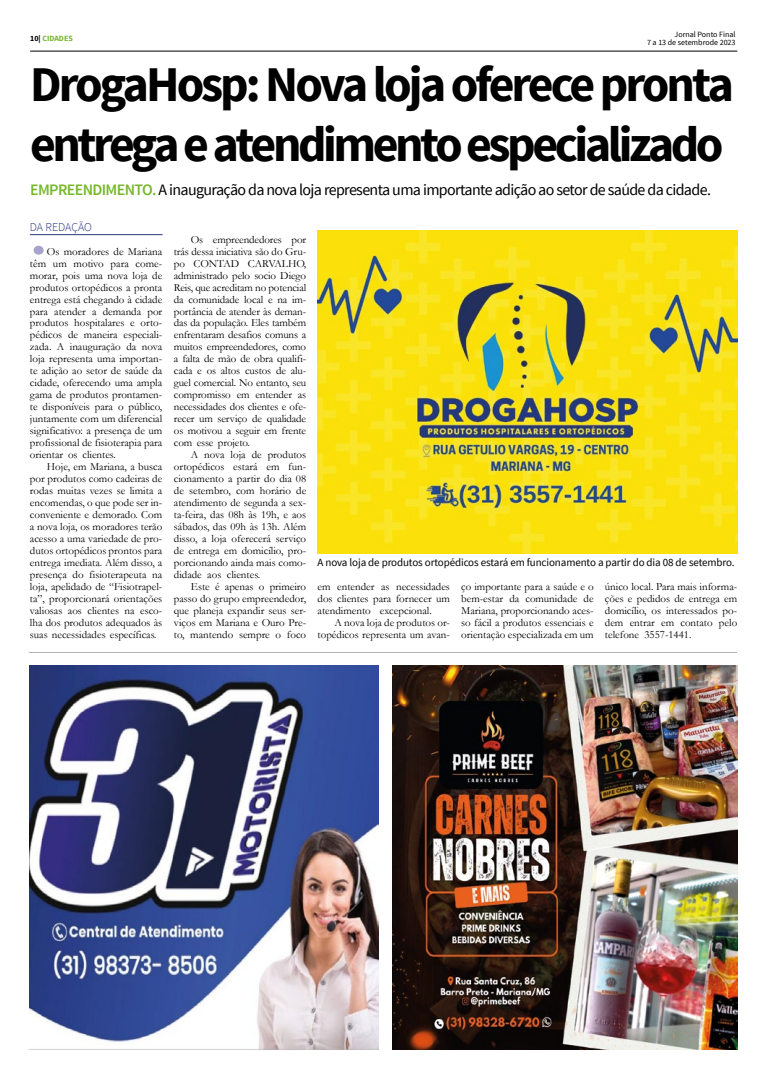
<style>
.page{position:relative;width:766px;height:1078px;background:#fff}
.page>*{position:absolute;margin:0;border:0;box-sizing:border-box;transform-origin:0 0}
.t1{font:700 49.8px/59.8px "Source Sans Pro";letter-spacing:-.07em;color:#000}
.t2{font:16px "Source Sans Pro";letter-spacing:-.04em;color:#000}
.t3{font:300 12px "Source Sans Pro";letter-spacing:-.01em;color:#283583}
.t4{font:11px/12px "Garamond";color:#000;text-align:justify}
.t5{font:11px "Source Sans Pro";letter-spacing:-.01em;color:#000}
.t6{font:8px/8px "Source Sans Pro";color:#000;text-align:right}
.t7{font:700 8px "Source Sans Pro";color:#76b82a}
.s1{color:#000}
.s2{font-weight:600;color:#76b82a}
</style>
<div class="page">
<hr style="left:30px;top:51px;width:707px;height:1px;background:#000">
<img style="left:30px;top:665px;width:348px;height:384px">
<img style="left:392px;top:665px;width:345px;height:384px">
<hr style="left:30px;top:234px;width:132px;height:1px;background:#283583">
<div style="left:34px;top:246px;width:10px;height:8px;background:#a7a3cc;border-radius:50%"></div>
<img style="left:317px;top:231px;width:420px;height:323px">
<hr style="left:30px;top:652px;width:706px;height:1px;background:#b3b2b2">
<p class="t7" style="left:30px;top:33px;width:44px"><span class="s1">10|</span> CIDADES</p>
<p class="t6" style="left:647px;top:31px;width:90px">Jornal Ponto Final<br>7 a 13 de setembrode 2023</p>
<h1 class="t1" style="left:30px;top:56px;width:705px">DrogaHosp: Nova loja oferece pronta entrega e atendimento especializado</h1>
<h2 class="t2" style="left:30px;top:179px;width:682px"><span class="s2">EMPREENDIMENTO.</span> A inauguração da nova loja representa uma importante adição ao setor de saúde da cidade.</h2>
<p class="t3" style="left:30px;top:219px;width:63px">DA REDAÇÃO</p>
<p class="t4" style="left:30px;top:245px;width:134px;text-indent:17px">Os moradores de Mariana têm um motivo para come&shy;morar, pois uma nova loja de produtos ortopédicos a pronta entrega está chegando à cidade para atender a demanda por produtos hospitalares e orto&shy;pédicos de maneira especiali&shy;zada. A inauguração da nova loja representa uma importan&shy;te adição ao setor de saúde da cidade, oferecendo uma ampla gama de produtos prontamen&shy;te disponíveis para o público, juntamente com um diferencial significativo: a presença de um profissional de fisioterapia para orientar os clientes.</p>
<p class="t4" style="left:30px;top:460px;width:134px;text-indent:17px">Hoje, em Mariana, a busca por produtos como cadeiras de rodas muitas vezes se limita a encomendas, o que pode ser in&shy;conveniente e demorado. Com a nova loja, os moradores terão acesso a uma variedade de pro&shy;dutos ortopédicos prontos para entrega imediata. Além disso, a presença do fisioterapeuta na loja, apelidado de “Fisiotrapel&shy;ta”, proporcionará orientações valiosas aos clientes na esco&shy;lha dos produtos adequados às suas necessidades específicas.</p>
<p class="t4" style="left:174px;top:233px;width:134px;text-indent:17px">Os empreendedores por trás dessa iniciativa são do Gru&shy;po CONTAD CARVALHO, administrado pelo socio Diego Reis, que acreditam no potencial da comunidade local e na im&shy;portância de atender às deman&shy;das da população. Eles também enfrentaram desafios comuns a muitos empreendedores, como a falta de mão de obra qualifi&shy;cada e os altos custos de alu&shy;guel comercial. No entanto, seu compromisso em entender as necessidades dos clientes e ofe&shy;recer um serviço de qualidade os motivou a seguir em frente com esse projeto.</p>
<p class="t4" style="left:174px;top:448px;width:134px;text-indent:17px">A nova loja de produtos ortopédicos estará em fun&shy;cionamento a partir do dia 08 de setembro, com horário de atendimento de segunda a sex&shy;ta-feira, das 08h às 19h, e aos sábados, das 09h às 13h. Além disso, a loja oferecerá serviço de entrega em domicílio, pro&shy;porcionando ainda mais como&shy;didade aos clientes.</p>
<p class="t4" style="left:174px;top:580px;width:134px;text-indent:17px">Este é apenas o primeiro passo do grupo empreendedor, que planeja expandir seus ser&shy;viços em Mariana e Ouro Pre&shy;to, mantendo sempre o foco</p>
<p class="t4" style="left:317px;top:580px;width:134px">em entender as necessidades dos clientes para fornecer um atendimento excepcional.</p>
<p class="t5" style="left:317px;top:555px;width:418px">A nova loja de produtos ortopédicos estará em funcionamento a partir do dia 08 de setembro.</p>
<p class="t4" style="left:461px;top:580px;width:134px">ço importante para a saúde e o bem-estar da comunidade de Mariana, proporcionando aces&shy;so fácil a produtos essenciais e orientação especializada em um</p>
<p class="t4" style="left:604px;top:580px;width:134px">único local. Para mais informa&shy;ções e pedidos de entrega em domicílio, os interessados po&shy;dem entrar em contato pelo telefone 3557-1441.</p>
<p class="t4" style="left:317px;top:616px;width:134px;text-align:right">A nova loja de produtos or&shy;topédicos representa um avan-</p>
</div>
